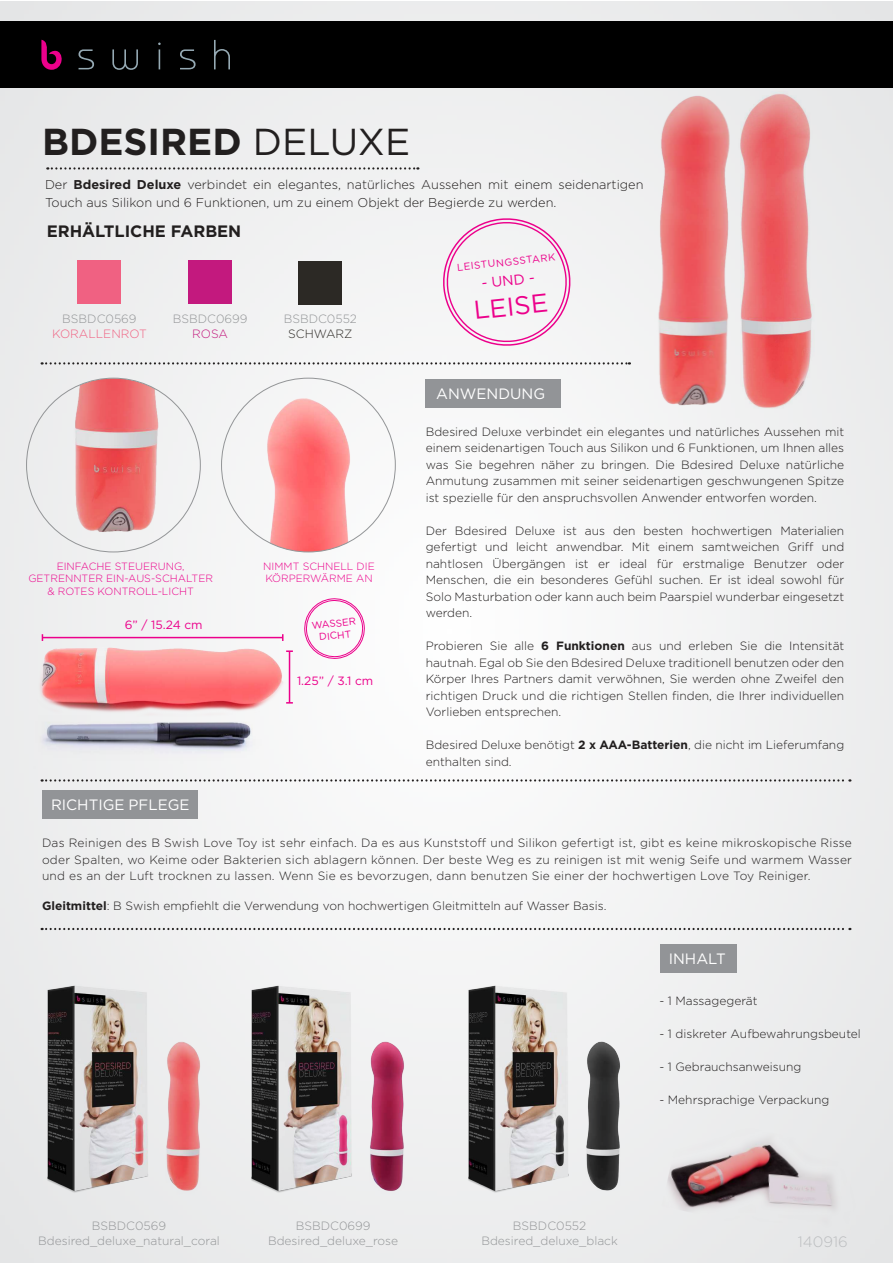
<style>
.page{position:relative;width:893px;height:1263px;background:#fff}
.page>*{position:absolute;margin:0;border:0;box-sizing:border-box;transform-origin:0 0}
.t1{font:700 37.5px "Gotham";color:#221f1f}
.t2{font:25.8px "Gotham";color:#ec008b}
.t3{font:700 16.5px "Gotham";color:#221f1f}
.t4{font:15px "Gotham";color:#fff}
.t5{font:300 15px "Gotham";color:#bbbdbf}
.t6{font:14.25px "Gotham";color:#ec008b}
.t7{font:300 12.75px/18px "Gotham";color:#221f1f}
.t8{font:300 12px/16.5px "Gotham";color:#221f1f;text-align:justify}
.t9{font:300 12px/14.4px "Gotham";color:#939597;text-align:center}
.t10{font:12px "Gotham";color:#ec008b}
.t11{font:300 12px "Gotham";color:#f06182}
.t12{font:300 12px "Gotham";color:#2c2925}
.t13{font:300 12px "Gotham";color:#c3197e}
.t14{font:300 10.5px/12.6px "Gotham";color:#ec008b;text-align:center}
.t15{font:10.05px "Gotham";color:#ec008b}
.t16{font:9.9px/11.9px "Gotham";color:#ec008b;text-align:center}
.s1{font-weight:400}
.s2{font-weight:700}
</style>
<div class="page">
<img style="left:1px;top:1px;width:891px;height:1262px">
<img style="left:239px;top:965px;width:189px;height:244px">
<div style="left:1px;top:21px;width:892px;height:66px;background:#000"></div>
<svg style="left:78px;top:49px;width:16px;height:20px"></svg>
<svg style="left:112px;top:49px;width:26px;height:21px"></svg>
<svg style="left:158px;top:43px;width:3px;height:26px"></svg>
<svg style="left:180px;top:49px;width:16px;height:20px"></svg>
<svg style="left:214px;top:40px;width:16px;height:29px"></svg>
<svg style="left:41px;top:40px;width:21px;height:30px"></svg>
<svg style="left:47px;top:167px;width:371px;height:3px"></svg>
<svg style="left:42px;top:928px;width:808px;height:2px"></svg>
<svg style="left:42px;top:779px;width:808px;height:3px"></svg>
<svg style="left:42px;top:362px;width:543px;height:3px"></svg>
<img style="left:222px;top:378px;width:173px;height:174px;border-radius:87px">
<img style="left:27px;top:378px;width:173px;height:174px;border-radius:87px">
<div style="left:188px;top:260px;width:44px;height:44px;background:#c3197e"></div>
<div style="left:298px;top:261px;width:44px;height:44px;background:#2c2925"></div>
<div style="left:77px;top:260px;width:44px;height:44px;background:#f06182"></div>
<img style="left:585px;top:87px;width:144px;height:327px">
<img style="left:729px;top:87px;width:127px;height:327px">
<svg style="left:303px;top:597px;width:63px;height:63px"></svg>
<img style="left:662px;top:1112px;width:203px;height:136px">
<img style="left:37px;top:638px;width:260px;height:81px">
<hr style="left:42px;top:637px;width:241px;height:1px;background:#ec008b">
<svg style="left:282px;top:634px;width:2px;height:7px"></svg>
<hr style="left:289px;top:651px;width:1px;height:52px;background:#ec008b">
<svg style="left:286px;top:650px;width:7px;height:2px"></svg>
<svg style="left:286px;top:702px;width:7px;height:2px"></svg>
<img style="left:34px;top:705px;width:229px;height:63px">
<img style="left:34px;top:965px;width:190px;height:244px">
<img style="left:455px;top:965px;width:189px;height:244px">
<div style="left:426px;top:380px;width:135px;height:28px;background:#929497"></div>
<div style="left:660px;top:944px;width:76px;height:28px;background:#929497"></div>
<div style="left:42px;top:791px;width:156px;height:28px;background:#929497"></div>
<svg style="left:440px;top:216px;width:133px;height:132px"></svg>
<h1 class="t1" style="left:42px;top:121px;width:370px">BDESIRED <span class="s1">DELUXE</span></h1>
<p class="t7" style="left:45px;top:176px;width:600px">Der <span class="s2">Bdesired Deluxe</span> verbindet ein elegantes, natürliches Aussehen mit einem seidenartigen<br>Touch aus Silikon und 6 Funktionen, um zu einem Objekt der Begierde zu werden.</p>
<h3 class="t3" style="left:47px;top:222px;width:196px">ERHÄLTLICHE FARBEN</h3>
<p class="t9" style="left:62px;top:312px;width:76px">BSBDC0569</p>
<p class="t11" style="left:52px;top:327px;width:96px">KORALLENROT</p>
<p class="t9" style="left:173px;top:312px;width:76px">BSBDC0699</p>
<p class="t13" style="left:192px;top:327px;width:37px">ROSA</p>
<p class="t9" style="left:284px;top:312px;width:75px">BSBDC0552</p>
<p class="t12" style="left:288px;top:328px;width:66px">SCHWARZ</p>
<p class="t14" style="left:28px;top:560px;width:186px">EINFACHE STEUERUNG,<br>GETRENNTER EIN-AUS-SCHALTER &amp; ROTES KONTROLL-LICHT</p>
<p class="t14" style="left:263px;top:560px;width:113px;text-align:left">NIMMT SCHNELL DIE<br>KÖRPERWÄRME AN</p>
<p class="t16" style="left:311px;top:620px;width:46px;rotate:-6deg">WASSER<br>DICHT</p>
<p class="t10" style="left:125px;top:620px;width:79px">6” / 15.24 cm</p>
<p class="t4" style="left:51px;top:798px;width:140px">RICHTIGE PFLEGE</p>
<p class="t10" style="left:297px;top:675px;width:78px">1.25” / 3.1 cm</p>
<p class="t15" style="left:456px;top:263px;width:100px;rotate:-6deg">LEISTUNGSSTARK</p>
<p class="t6" style="left:481px;top:277px;width:55px;rotate:-6deg">- UND -</p>
<h2 class="t2" style="left:473px;top:299px;width:76px;rotate:-6deg">LEISE</h2>
<p class="t4" style="left:436px;top:387px;width:110px">ANWENDUNG</p>
<p class="t8" style="left:426px;top:424px;width:420px">Bdesired Deluxe verbindet ein elegantes und natürliches Aussehen mit einem seidenartigen Touch aus Silikon und 6 Funktionen, um Ihnen alles was Sie begehren näher zu bringen. Die Bdesired Deluxe natürliche Anmutung zusammen mit seiner seidenartigen geschwungenen Spitze ist spezielle für den anspruchsvollen Anwender entworfen worden.</p>
<p class="t8" style="left:426px;top:523px;width:420px">Der Bdesired Deluxe ist aus den besten hochwertigen Materialien gefertigt und leicht anwendbar. Mit einem samtweichen Grif und nahtlosen Übergängen ist er ideal für erstmalige Benutzer oder Menschen, die ein besonderes Gefühl suchen. Er ist ideal sowohl für Solo Masturbation oder kann auch beim Paarspiel wunderbar eingesetzt werden.</p>
<p class="t8" style="left:426px;top:638px;width:420px">Probieren Sie alle <span class="s2">6 Funktionen</span> aus und erleben Sie die Intensität hautnah. Egal ob Sie den Bdesired Deluxe traditionell benutzen oder den Körper Ihres Partners damit verwöhnen, Sie werden ohne Zweifel den richtigen Druck und die richtigen Stellen inden, die Ihrer individuellen Vorlieben entsprechen.</p>
<p class="t8" style="left:426px;top:737px;width:420px">Bdesired Deluxe benötigt <span class="s2">2 x AAA-Batterien</span>, die nicht im Lieferumfang enthalten sind.</p>
<p class="t8" style="left:42px;top:835px;width:812px">Das Reinigen des B Swish Love Toy ist sehr einfach. Da es aus Kunststof und Silikon gefertigt ist, gibt es keine mikroskopische Risse oder Spalten, wo Keime oder Bakterien sich ablagern können. Der beste Weg es zu reinigen ist mit wenig Seife und warmem Wasser und es an der Luft trocknen zu lassen. Wenn Sie es bevorzugen, dann benutzen Sie einer der hochwertigen Love Toy Reiniger.</p>
<p class="t8" style="left:42px;top:898px;width:566px"><span class="s2">Gleitmittel</span>: B Swish empiehlt die Verwendung von hochwertigen Gleitmitteln auf Wasser Basis.</p>
<p class="t4" style="left:669px;top:952px;width:58px">INHALT</p>
<p class="t8" style="left:659px;top:993px;width:100px">- 1 Massagegerät</p>
<p class="t8" style="left:659px;top:1026px;width:203px">- 1 diskreter Aufbewahrungsbeutel</p>
<p class="t8" style="left:659px;top:1059px;width:144px">- 1 Gebrauchsanweisung</p>
<p class="t8" style="left:659px;top:1092px;width:171px">- Mehrsprachige Verpackung</p>
<p class="t9" style="left:38px;top:1219px;width:183px">BSBDC0569<br>Bdesired_deluxe_natural_coral</p>
<p class="t9" style="left:481px;top:1219px;width:138px">BSBDC0552<br>Bdesired_deluxe_black</p>
<p class="t9" style="left:268px;top:1219px;width:132px">BSBDC0699<br>Bdesired_deluxe_rose</p>
<p class="t5" style="left:798px;top:1235px;width:51px">140916</p>
</div>
